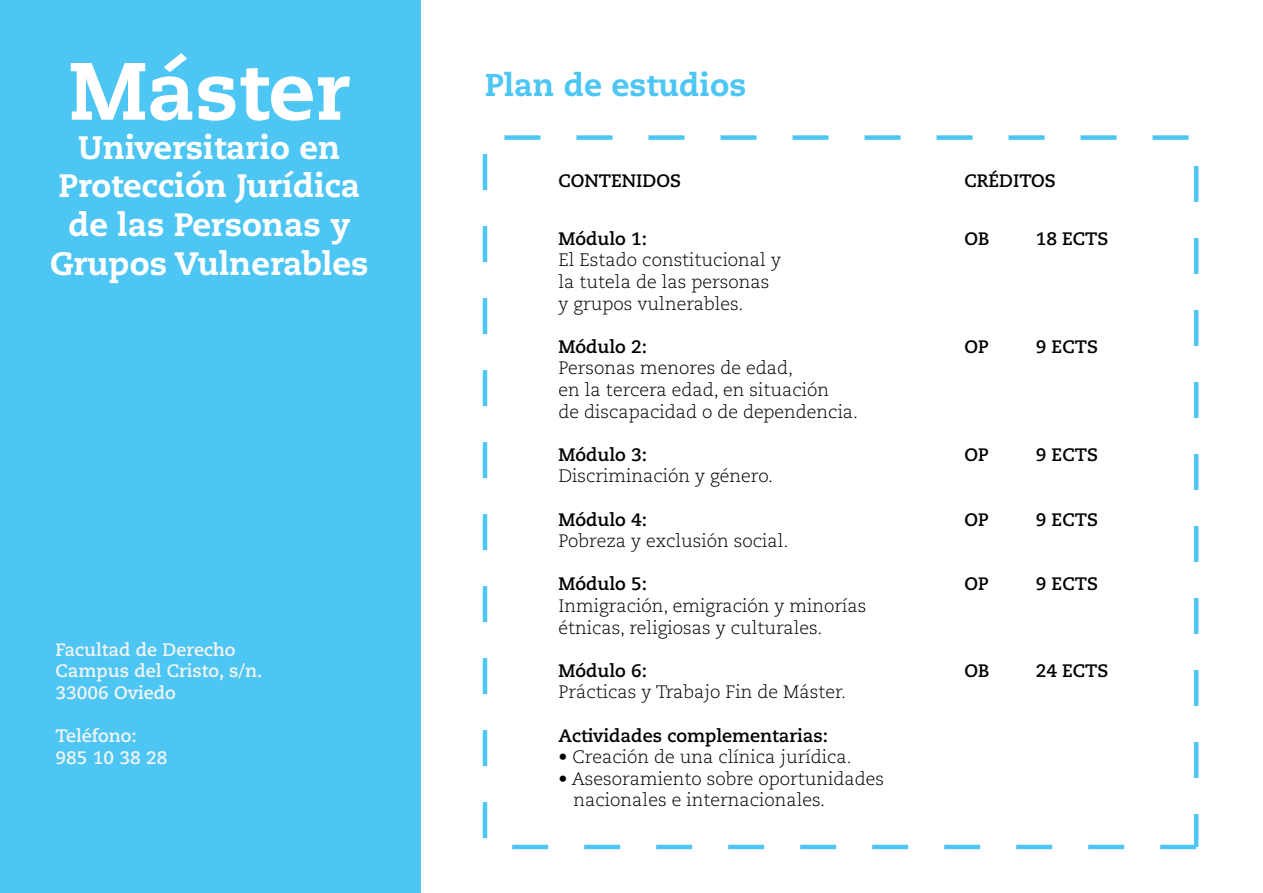
<style>
.page{position:relative;width:1263px;height:893px;background:#fff}
.page>*{position:absolute;margin:0;border:0;box-sizing:border-box;transform-origin:0 0}
.t1{font:800 81px "Caecilia LT Std";color:#fff}
.t2{font:800 32.4px/38.8px "Caecilia LT Std";color:#fff;text-align:center}
.t3{font:800 31.5px "Caecilia LT Std";color:rgb(0 174 239/.7)}
.t4{font:300 18px/21.6px "Caecilia LT Std";color:#000001}
.t5{font:700 18px "Caecilia LT Std";color:#000001}
.t6{font:700 18px/21.6px "Caecilia LT Std";color:#f3f4f4}
</style>
<div class="page">
<div style="left:0;top:0;width:421px;height:893px;background:#4dc6f3"></div>
<h1 class="t1" style="left:69px;top:41px;width:282px">Máster</h1>
<h2 class="t2" style="left:50px;top:128px;width:320px">Universitario en<br>Protección Jurídica de las Personas y<br>Grupos Vulnerables</h2>
<p class="t6" style="left:56px;top:639px;width:209px">Facultad de Derecho<br>Campus del Cristo, s/n.<br>33006 Oviedo</p>
<p class="t6" style="left:56px;top:725px;width:113px">Teléfono:<br>985 10 38 28</p>
<h3 class="t3" style="left:485px;top:66px;width:263px">Plan de estudios</h3>
<p class="t5" style="left:559px;top:170px;width:124px">CONTENIDOS</p>
<p class="t5" style="left:964px;top:170px;width:93px">CRÉDITOS</p>
<p class="t5" style="left:559px;top:228px;width:90px">Módulo 1:</p>
<p class="t4" style="left:559px;top:250px;width:224px">El Estado constitucional y la tutela de las personas y grupos vulnerables.</p>
<p class="t5" style="left:559px;top:336px;width:90px">Módulo 2:</p>
<p class="t4" style="left:559px;top:358px;width:301px">Personas menores de edad,<br>en la tercera edad, en situación<br>de discapacidad o de dependencia.</p>
<p class="t5" style="left:559px;top:444px;width:90px">Módulo 3:</p>
<p class="t4" style="left:559px;top:466px;width:216px">Discriminación y género.</p>
<p class="t5" style="left:559px;top:509px;width:90px">Módulo 4:</p>
<p class="t4" style="left:559px;top:530px;width:231px">Pobreza y exclusión social.</p>
<p class="t5" style="left:559px;top:573px;width:90px">Módulo 5:</p>
<p class="t4" style="left:559px;top:595px;width:309px">Inmigración, emigración y minorías étnicas, religiosas y culturales.</p>
<p class="t5" style="left:559px;top:660px;width:90px">Módulo 6:</p>
<p class="t4" style="left:559px;top:682px;width:289px">Prácticas y Trabajo Fin de Máster.</p>
<p class="t5" style="left:559px;top:725px;width:271px">Actividades complementarias:</p>
<p class="t4" style="left:559px;top:746px;width:295px">• Creación de una clínica jurídica.</p>
<p class="t4" style="left:574px;top:768px;width:312px;text-indent:-15px">• Asesoramiento sobre oportunidades nacionales e internacionales.</p>
<p class="t5" style="left:964px;top:228px;width:27px">OB</p>
<p class="t5" style="left:1036px;top:228px;width:74px">18 ECTS</p>
<p class="t5" style="left:964px;top:336px;width:26px">OP</p>
<p class="t5" style="left:1036px;top:336px;width:64px">9 ECTS</p>
<p class="t5" style="left:964px;top:444px;width:26px">OP</p>
<p class="t5" style="left:1036px;top:444px;width:64px">9 ECTS</p>
<p class="t5" style="left:964px;top:509px;width:26px">OP</p>
<p class="t5" style="left:1036px;top:509px;width:64px">9 ECTS</p>
<p class="t5" style="left:964px;top:573px;width:26px">OP</p>
<p class="t5" style="left:1036px;top:573px;width:64px">9 ECTS</p>
<p class="t5" style="left:964px;top:660px;width:27px">OB</p>
<p class="t5" style="left:1036px;top:660px;width:74px">24 ECTS</p>
</div>
